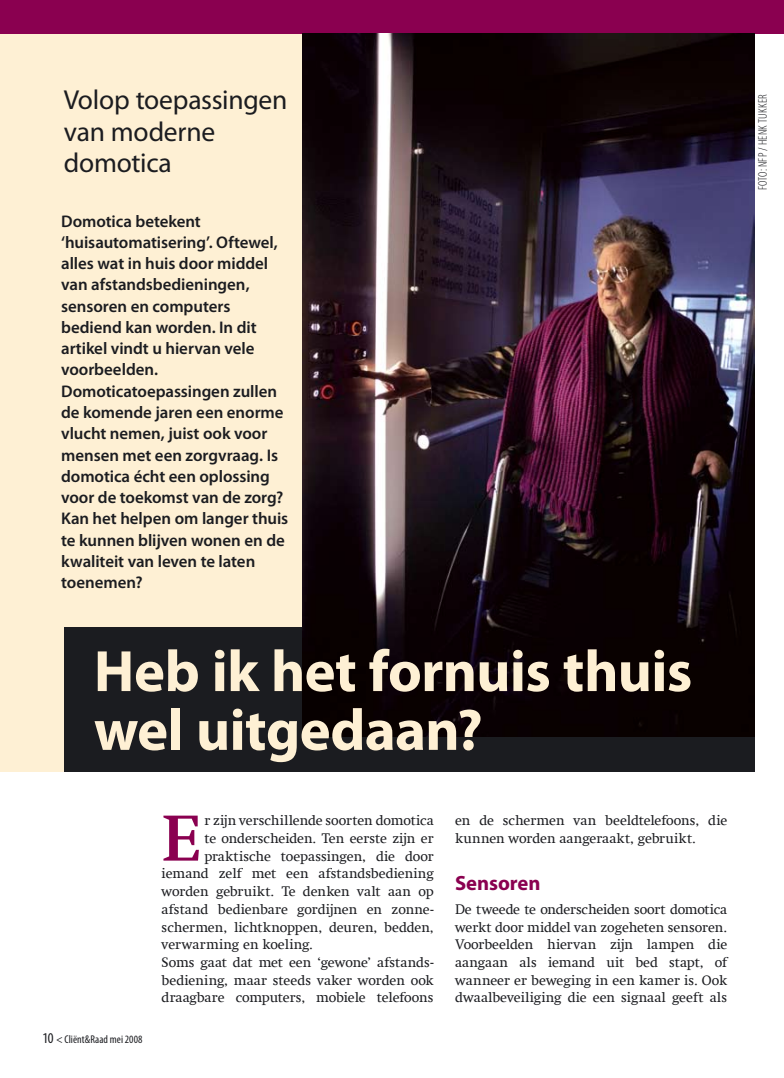
<style>
.page{position:relative;width:784px;height:1078px;background:#fff}
.page>*{position:absolute;margin:0;border:0;box-sizing:border-box;transform-origin:0 0}
.t1{font:700 66.12px "Swift Com";color:#8a0050}
.t2{font:700 58.75px/58.8px "Myriad Pro";letter-spacing:-.01em;color:#fef0d4}
.t3{font:27.5px/31.2px "Myriad Pro";letter-spacing:-.01em;color:#1b1c20}
.t4{font:700 20.62px "Myriad Pro";letter-spacing:-.005em;color:#8a0050}
.t5{font:600 16.88px/21.2px "Myriad Pro";letter-spacing:-.005em;color:#1b1c20}
.t6{font:14px/17.8px "Swift Com";color:#1b1c20}
.t7{font:300 condensed 12.5px "Myriad Pro";letter-spacing:.015em;color:#1b1c20}
.t8{font:condensed 11.25px "Myriad Pro";letter-spacing:.005em;color:#1b1c20}
.s1{font-size:15px}
</style>
<div class="page">
<div style="left:0;top:34px;width:754px;height:737px;background:#fef0d4"></div>
<div style="left:64px;top:627px;width:690px;height:144px;background:#1b1c20"></div>
<div style="left:0;top:0;width:783px;height:34px;background:#8a0050"></div>
<img style="left:303px;top:34px;width:451px;height:702px">
<h3 class="t3" style="left:64px;top:84px;width:225px">Volop toepassingen van moderne domotica</h3>
<p class="t5" style="left:61px;top:210px;width:228px">Domotica betekent ‘huisautomatisering’. Oftewel, alles wat in huis door middel van afstandsbedieningen, sensoren en computers bediend kan worden. In dit artikel vindt u hiervan vele voorbeelden.<br>Domoticatoepassingen zullen de komende jaren een enorme vlucht nemen, juist ook voor mensen met een zorgvraag. Is domotica écht een oplossing voor de toekomst van de zorg?<br>Kan het helpen om langer thuis te kunnen blijven wonen en de kwaliteit van leven te laten toenemen?</p>
<h2 class="t2" style="left:94px;top:639px;width:599px">Heb ik het fornuis thuis wel uitgedaan?</h2>
<p class="t8" style="left:43px;top:1032px;width:101px"><span class="s1">10</span> &lt; Cliënt&amp;Raad mei 2008</p>
<h1 class="t1" style="left:161px;top:798px;width:41px">E</h1>
<p class="t6" style="left:204px;top:811px;width:231px">r zijn verschillende soorten domotica</p>
<p class="t6" style="left:204px;top:829px;width:231px">te onderscheiden. Ten eerste zijn er</p>
<p class="t6" style="left:204px;top:846px;width:231px">praktische toepassingen, die door</p>
<p class="t6" style="left:161px;top:864px;width:273px">iemand zelf met een afstands-bediening</p>
<p class="t6" style="left:161px;top:882px;width:273px">worden gebruikt. Te denken valt aan op</p>
<p class="t6" style="left:161px;top:899px;width:273px">afstand bedienbare gordijnen en zonne-</p>
<p class="t6" style="left:161px;top:917px;width:273px">schermen, lichtknoppen, deuren, bedden,</p>
<p class="t6" style="left:161px;top:935px;width:153px">verwarming en koeling.</p>
<p class="t6" style="left:161px;top:953px;width:273px">Soms gaat dat met een ‘gewone’ afstands-</p>
<p class="t6" style="left:161px;top:970px;width:273px">bediening, maar steeds vaker worden ook</p>
<p class="t6" style="left:161px;top:988px;width:273px">draag-bare computers, mobiele telefoons</p>
<p class="t6" style="left:455px;top:811px;width:273px">en de schermen van beeldtelefoons, die kunnen worden aangeraakt, gebruikt.</p>
<h3 class="t4" style="left:455px;top:869px;width:87px">Sensoren</h3>
<p class="t6" style="left:455px;top:899px;width:273px;text-align:justify">De tweede te onderscheiden soort do-motica werkt door middel van zogeheten sensoren.<br>Voorbeelden hiervan zijn lampen die aangaan als iemand uit bed stapt, of wanneer er beweging in een kamer is. Ook dwaalbeveiliging die een signaal geeft als</p>
<p class="t7" style="left:754px;top:190px;width:97px;rotate:-90deg">Foto: NFP / Henk Tukker</p>
</div>
